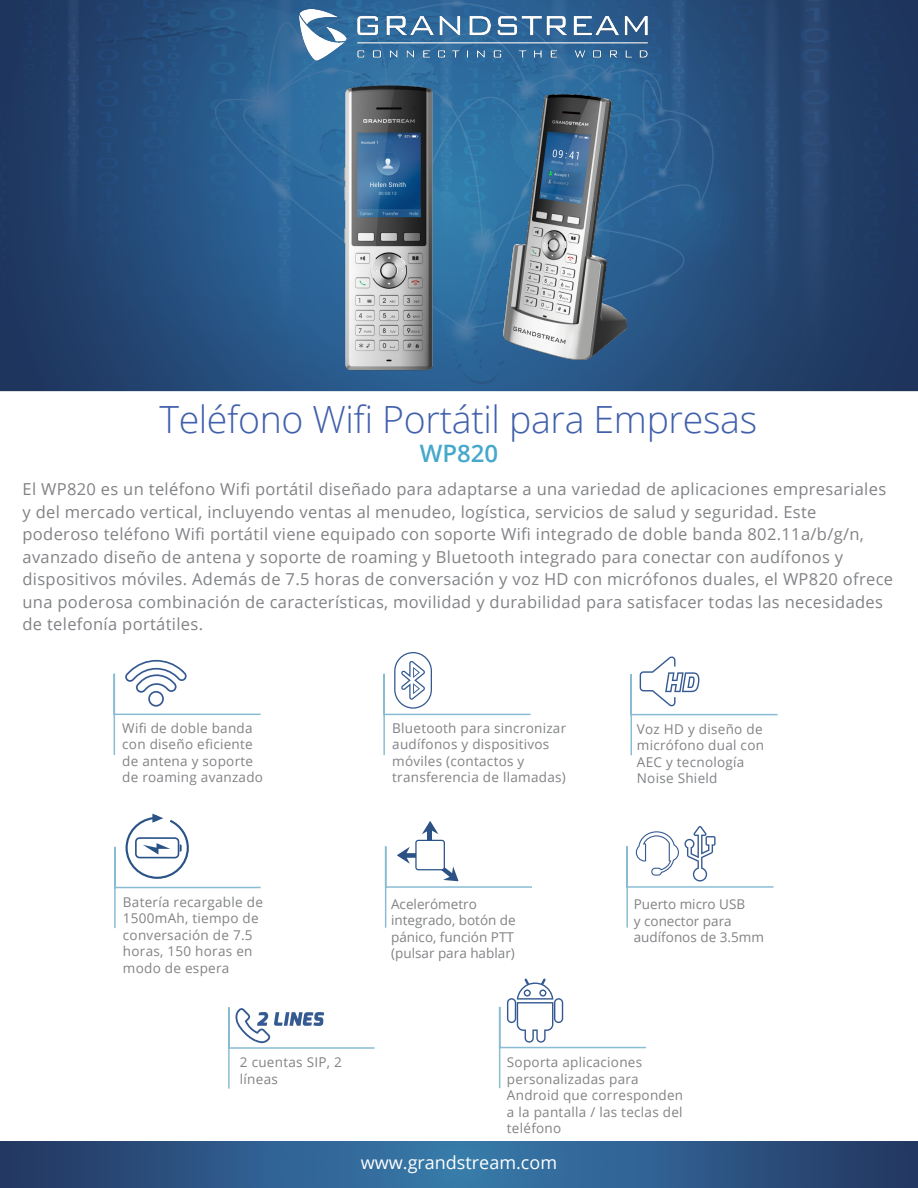
<style>
.page{position:relative;width:918px;height:1188px;background:#fff}
.page>*{position:absolute;margin:0;border:0;box-sizing:border-box;transform-origin:0 0}
.t1{font:300 37.5px "Open Sans";letter-spacing:-.01em;color:#4160ac}
.t2{font:600 24px "Open Sans";color:#46a8ca}
.t3{font:18px "Open Sans";color:#fff}
.t4{font:16.5px/22.5px "Open Sans";letter-spacing:.02em;color:#808285}
.t5{font:13.5px/16.5px "Open Sans";letter-spacing:.02em;color:#808285}
.t6{font:13.5px/16.5px "Open Sans";color:#808285}
</style>
<div class="page">
<svg style="left:0;top:1142px;width:918px;height:46px;background:#2d5988"></svg>
<svg style="left:113px;top:660px;width:148px;height:95px"></svg>
<svg style="left:383px;top:652px;width:148px;height:103px"></svg>
<svg style="left:630px;top:656px;width:148px;height:100px"></svg>
<svg style="left:626px;top:826px;width:148px;height:102px"></svg>
<svg style="left:228px;top:1007px;width:147px;height:82px"></svg>
<hr style="left:428px;top:827px;width:4px;height:14px;background:#2b5185">
<svg style="left:422px;top:821px;width:16px;height:13px"></svg>
<svg style="left:384px;top:846px;width:148px;height:82px"></svg>
<div style="left:416px;top:840px;width:28px;height:30px;background:#fff;border-radius:2px"></div>
<div style="left:415px;top:840px;width:30px;height:30px;border:1px solid #295287;border-radius:2px"></div>
<svg style="left:114px;top:814px;width:147px;height:115px"></svg>
<svg style="left:498px;top:978px;width:148px;height:111px"></svg>
<img style="left:0;top:0;width:917px;height:391px">
<img style="left:337px;top:77px;width:105px;height:301px">
<img style="left:504px;top:95px;width:122px;height:265px">
<img style="left:291px;top:10px;width:362px;height:53px">
<h1 class="t1" style="left:159px;top:394px;width:599px">Teléfono Wifi Portátil para Empresas</h1>
<h2 class="t2" style="left:420px;top:437px;width:80px">WP820</h2>
<p class="t4" style="left:23px;top:477px;width:872px">El WP820 es un teléfono Wifi portátil diseñado para adaptarse a una variedad de aplicaciones empresariales y del mercado vertical, incluyendo ventas al menudeo, logística, servicios de salud y seguridad. Este poderoso teléfono Wifi portátil viene equipado con soporte Wifi integrado de doble banda 802.11a/b/g/n, avanzado diseño de antena y soporte de roaming y Bluetooth integrado para conectar con audífonos y dispositivos móviles. Además de 7.5 horas de conversación y voz HD con micrófonos duales, el WP820 ofrece una poderosa combinación de características, movilidad y durabilidad para satisfacer todas las necesidades de telefonía portátiles.</p>
<p class="t5" style="left:122px;top:719px;width:142px">Wifi de doble banda con diseño eficiente de antena y soporte de roaming avanzado</p>
<p class="t5" style="left:392px;top:719px;width:175px">Bluetooth para sincronizar audífonos y dispositivos móviles (contactos y transferencia de llamadas)</p>
<p class="t5" style="left:637px;top:720px;width:129px">Voz HD y diseño de micrófono dual con<br>AEC y tecnología<br>Noise Shield</p>
<p class="t5" style="left:123px;top:893px;width:141px">Batería recargable de<br>1500mAh, tiempo de conversación de 7.5 horas, 150 horas en modo de espera</p>
<p class="t6" style="left:634px;top:896px;width:132px">Puerto micro USB<br>y conector para audífonos de 3.5mm</p>
<p class="t6" style="left:391px;top:895px;width:126px">Acelerómetro integrado, botón de pánico, función PTT (pulsar para hablar)</p>
<p class="t5" style="left:240px;top:1054px;width:103px">2 cuentas SIP, 2 líneas</p>
<p class="t5" style="left:507px;top:1054px;width:178px">Soporta aplicaciones personalizadas para<br>Android que corresponden a la pantalla / las teclas del teléfono</p>
<p class="t3" style="left:361px;top:1151px;width:198px">www.grandstream.com</p>
</div>
